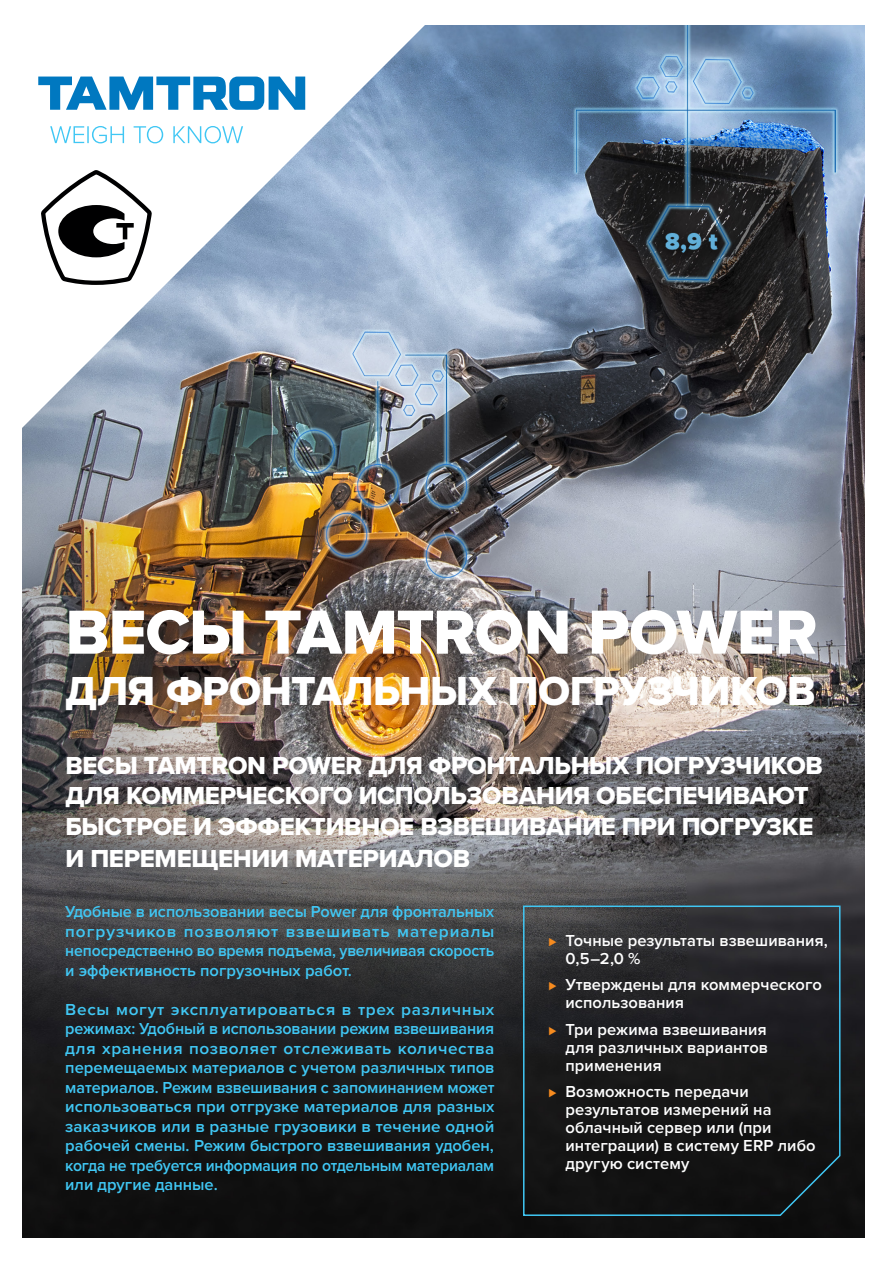
<style>
.page{position:relative;width:893px;height:1263px;background:#fff}
.page>*{position:absolute;margin:0;border:0;box-sizing:border-box;transform-origin:0 0}
.Headline_50_pt{font:64.5px "Proxima Nova Extrabld";letter-spacing:-.015em;color:#fff}
.Headline_50_pt-2{font:42px "Proxima Nova Extrabld";letter-spacing:-.01em;color:#fff}
.t1{font:25.5px/31.2px "Proxima Nova Extrabld";letter-spacing:-.01em;color:#fff}
.Lead{font:600 16.5px/19.5px "Proxima Nova";letter-spacing:-.01em;color:#40c7f4;text-align:justify;scale:1.04 1}
.t2{font:600 16.5px/18px "Proxima Nova";letter-spacing:.005em;color:#fff}
.Lead-2{font:600 16.5px/19.5px "Proxima Nova";letter-spacing:-.01em;color:#40c7f4;text-align:justify}
.s1{font-weight:900;font-size:13.5px;color:#f68b1f}
</style>
<div class="page">
<img style="left:23px;top:26px;width:841px;height:1211px">
<svg style="left:22px;top:25px;width:428px;height:424px"></svg>
<svg style="left:522px;top:905px;width:319px;height:312px"></svg>
<svg style="left:38px;top:77px;width:267px;height:33px"></svg>
<svg style="left:50px;top:126px;width:193px;height:17px"></svg>
<svg style="left:41px;top:170px;width:111px;height:115px"></svg>
<p class="Headline_50_pt" style="left:65px;top:584px;width:754px">ВЕСЫ TAMTRON POWER</p>
<p class="Headline_50_pt-2" style="left:65px;top:659px;width:752px">ДЛЯ ФРОНТАЛЬНЫХ ПОГРУЗЧИКОВ</p>
<p class="t1" style="left:65px;top:749px;width:759px">ВЕСЫ TAMTRON POWER ДЛЯ ФРОНТАЛЬНЫХ ПОГРУЗЧИКОВ ДЛЯ КОММЕРЧЕСКОГО ИСПОЛЬЗОВАНИЯ ОБЕСПЕЧИВАЮТ БЫСТРОЕ И ЭФФЕКТИВНОЕ ВЗВЕШИВАНИЕ ПРИ ПОГРУЗКЕ И ПЕРЕМЕЩЕНИИ МАТЕРИАЛОВ</p>
<p class="Lead-2" style="left:65px;top:901px;width:431px">Удобные в использовании весы Power для фронтальных погрузчиков позволяют взвешивать материалы непосредственно во время подъема, увеличивая скорость и эффективность погрузочных работ.</p>
<p class="Lead" style="left:65px;top:999px;width:414px">Весы могут эксплуатироваться в трех различных режимах: Удобный в использовании режим взвешивания для хранения позволяет отслеживать количества перемещаемых материалов с учетом различных типов материалов. Режим взвешивания с запоминанием может использоваться при отгрузке материалов для разных заказчиков или в разные грузовики в течение одной рабочей смены. Режим быстрого взвешивания удобен, когда не требуется информация по отдельным материалам или другие данные.</p>
<p class="t2" style="left:566px;top:930px;width:264px;text-indent:-17px"><span class="s1">⊲</span> Точные результаты взвешивания,<br>0,5–2,0 %</p>
<p class="t2" style="left:566px;top:975px;width:258px;text-indent:-17px"><span class="s1">⊲</span> Утверждены для коммерческого использования</p>
<p class="t2" style="left:566px;top:1020px;width:204px;text-align:justify;text-indent:-17px"><span class="s1">⊲</span> Три режима взвешивания для различных вариантов применения</p>
<p class="t2" style="left:566px;top:1082px;width:252px;text-indent:-17px"><span class="s1">⊲</span> Возможность передачи результатов измерений на облачный сервер или (при интеграции) в систему ERP либо другую систему</p>
</div>
